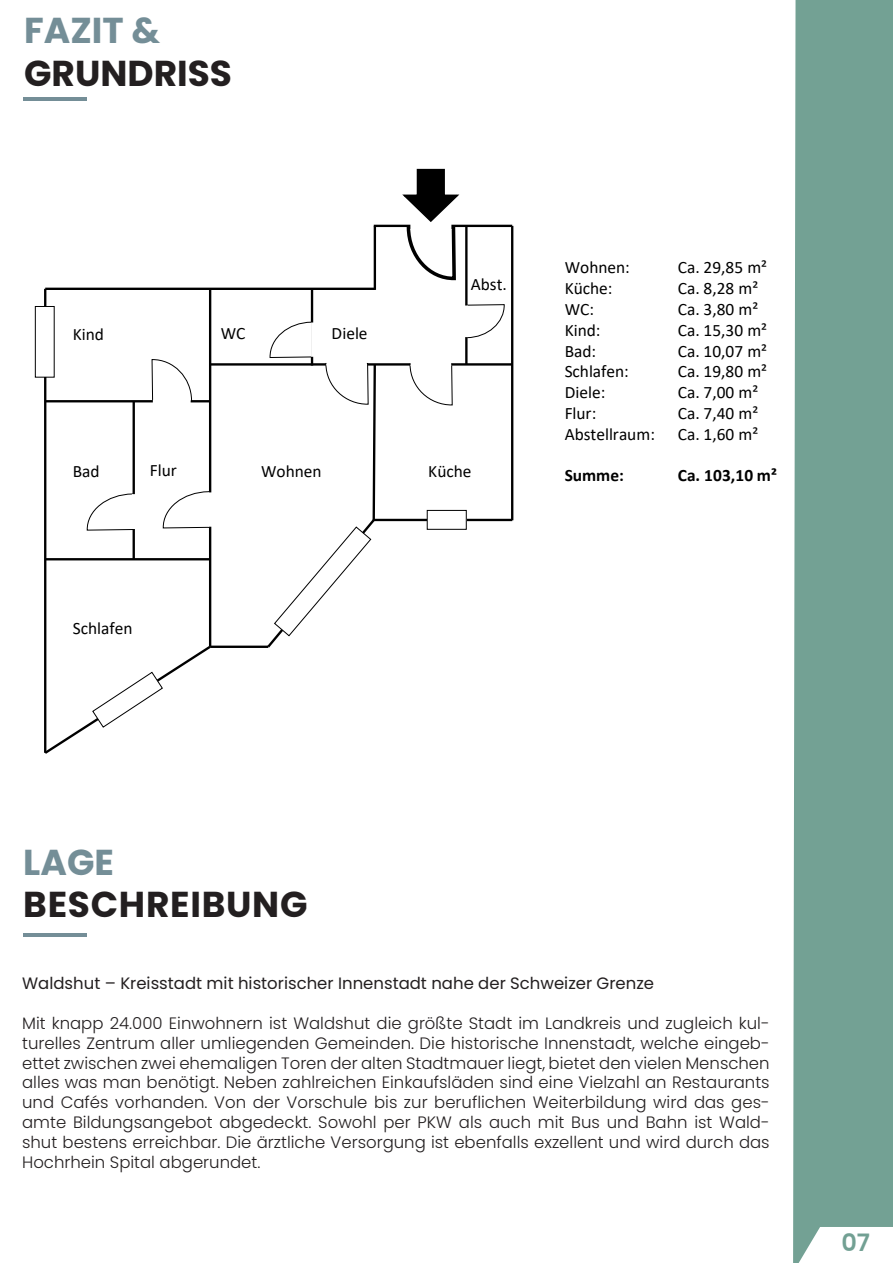
<style>
.page{position:relative;width:893px;height:1263px;background:#fff}
.page>*{position:absolute;margin:0;border:0;box-sizing:border-box;transform-origin:0 0}
.t1{font:700 36px/43.2px "Poppins";color:#231f20}
.t2{font:700 36px "Poppins";letter-spacing:.02em;color:#231f20}
.t3{font:700 36px "Poppins";color:#748e97}
.t4{font:600 24px "Poppins";color:#72a093}
.t5{font:17.4px "Calibri";color:#000}
.t6{font:700 17.4px "Calibri";color:#000}
.t7{font:300 16.5px/19.8px "Poppins";color:#231f20;text-align:justify}
.t8{font:16.5px "Poppins";color:#231f20}
.s1{color:#748e97}
</style>
<div class="page">
<svg style="left:793px;top:0;width:100px;height:1263px;background:#7ea99d"></svg>
<svg style="left:799px;top:1227px;width:94px;height:36px"></svg>
<hr style="left:23px;top:97px;width:64px;height:3px;background:#748e97">
<hr style="left:45px;top:288px;width:330px;height:2px;background:#000">
<hr style="left:374px;top:225px;width:138px;height:2px;background:#000">
<hr style="left:374px;top:226px;width:2px;height:64px;background:#000">
<hr style="left:511px;top:226px;width:2px;height:294px;background:#000">
<hr style="left:465px;top:226px;width:3px;height:138px;background:#000">
<hr style="left:210px;top:363px;width:302px;height:3px;background:#000">
<hr style="left:374px;top:519px;width:138px;height:2px;background:#000">
<hr style="left:210px;top:646px;width:58px;height:2px;background:#000">
<hr style="left:209px;top:289px;width:2px;height:358px;background:#000">
<hr style="left:44px;top:289px;width:2px;height:464px;background:#000">
<hr style="left:45px;top:400px;width:165px;height:2px;background:#000">
<hr style="left:133px;top:401px;width:2px;height:158px;background:#000">
<hr style="left:45px;top:558px;width:165px;height:2px;background:#000">
<svg style="left:151px;top:359px;width:41px;height:43px"></svg>
<svg style="left:265px;top:247px;width:112px;height:401px"></svg>
<svg style="left:44px;top:643px;width:169px;height:111px"></svg>
<div style="left:427px;top:510px;width:39px;height:19px;background:#fff"></div>
<div style="left:427px;top:510px;width:40px;height:20px;border:1px solid #000"></div>
<svg style="left:402px;top:168px;width:59px;height:113px"></svg>
<div style="left:411px;top:223px;width:40px;height:6px;background:#fff"></div>
<div style="left:312px;top:323px;width:6px;height:33px;background:#fff"></div>
<div style="left:311px;top:322px;width:7px;height:35px;border:2px solid #fff"></div>
<div style="left:327px;top:359px;width:39px;height:6px;background:#fff"></div>
<div style="left:153px;top:400px;width:38px;height:7px;border:2px solid #fff"></div>
<svg style="left:465px;top:304px;width:40px;height:34px"></svg>
<svg style="left:162px;top:491px;width:47px;height:38px"></svg>
<svg style="left:86px;top:493px;width:47px;height:38px"></svg>
<div style="left:208px;top:492px;width:9px;height:35px;border:2px solid #fff"></div>
<div style="left:132px;top:494px;width:7px;height:35px;border:2px solid #fff"></div>
<svg style="left:409px;top:363px;width:44px;height:43px"></svg>
<div style="left:411px;top:358px;width:40px;height:8px;border:2px solid #fff"></div>
<div style="left:461px;top:305px;width:7px;height:32px;border:2px solid #fff"></div>
<div style="left:35px;top:306px;width:19px;height:71px;background:#fff"></div>
<div style="left:35px;top:306px;width:20px;height:72px;border:1px solid #000"></div>
<hr style="left:23px;top:933px;width:64px;height:3px;background:#748e97">
<p class="t1" style="left:24px;top:9px;width:209px"><span class="s1">FAZIT &amp;<br></span>GRUNDRISS</p>
<p class="t5" style="left:73px;top:322px;width:33px">Kind</p>
<p class="t5" style="left:221px;top:321px;width:26px">WC</p>
<p class="t5" style="left:332px;top:321px;width:37px">Diele</p>
<p class="t5" style="left:471px;top:272px;width:38px">Abst.</p>
<p class="t5" style="left:73px;top:459px;width:28px">Bad</p>
<p class="t5" style="left:150px;top:458px;width:28px">Flur</p>
<p class="t5" style="left:261px;top:459px;width:62px">Wohnen</p>
<p class="t5" style="left:428px;top:459px;width:45px">Küche</p>
<p class="t5" style="left:73px;top:616px;width:61px">Schlafen</p>
<p class="t5" style="left:565px;top:256px;width:67px">Wohnen:</p>
<p class="t5" style="left:678px;top:256px;width:91px">Ca. 29,85 m²</p>
<p class="t5" style="left:565px;top:276px;width:49px">Küche:</p>
<p class="t5" style="left:678px;top:276px;width:82px">Ca. 8,28 m²</p>
<p class="t5" style="left:565px;top:297px;width:31px">WC:</p>
<p class="t5" style="left:678px;top:297px;width:82px">Ca. 3,80 m²</p>
<p class="t5" style="left:565px;top:318px;width:37px">Kind:</p>
<p class="t5" style="left:678px;top:318px;width:91px">Ca. 15,30 m²</p>
<p class="t5" style="left:565px;top:339px;width:33px">Bad:</p>
<p class="t5" style="left:678px;top:339px;width:91px">Ca. 10,07 m²</p>
<p class="t5" style="left:565px;top:360px;width:66px">Schlafen:</p>
<p class="t5" style="left:678px;top:360px;width:91px">Ca. 19,80 m²</p>
<p class="t5" style="left:565px;top:380px;width:42px">Diele:</p>
<p class="t5" style="left:678px;top:380px;width:82px">Ca. 7,00 m²</p>
<p class="t5" style="left:565px;top:401px;width:33px">Flur:</p>
<p class="t5" style="left:678px;top:401px;width:82px">Ca. 7,40 m²</p>
<p class="t5" style="left:565px;top:422px;width:92px">Abstellraum:</p>
<p class="t5" style="left:678px;top:422px;width:82px">Ca. 1,60 m²</p>
<p class="t6" style="left:565px;top:463px;width:61px">Summe:</p>
<p class="t6" style="left:678px;top:463px;width:101px">Ca. 103,10 m²</p>
<p class="t3" style="left:23px;top:841px;width:92px">LAGE</p>
<p class="t2" style="left:23px;top:883px;width:286px">BESCHREIBUNG</p>
<p class="t8" style="left:22px;top:974px;width:633px">Waldshut – Kreisstadt mit historischer Innenstadt nahe der Schweizer Grenze</p>
<p class="t7" style="left:22px;top:1013px;width:749px">Mit knapp 24.000 Einwohnern ist Waldshut die größte Stadt im Landkreis und zugleich kul&shy;turelles Zentrum aller umliegenden Gemeinden. Die historische Innenstadt, welche eingeb&shy;ettet zwischen zwei ehemaligen Toren der alten Stadtmauer liegt, bietet den vielen Menschen alles was man benötigt. Neben zahlreichen Einkaufsläden sind eine Vielzahl an Restaurants und Cafés vorhanden. Von der Vorschule bis zur beruflichen Weiterbildung wird das ges&shy;amte Bildungsangebot abgedeckt. Sowohl per PKW als auch mit Bus und Bahn ist Wald&shy;shut bestens erreichbar. Die ärztliche Versorgung ist ebenfalls exzellent und wird durch das Hochrhein Spital abgerundet.</p>
<p class="t4" style="left:841px;top:1228px;width:30px">07</p>
</div>
